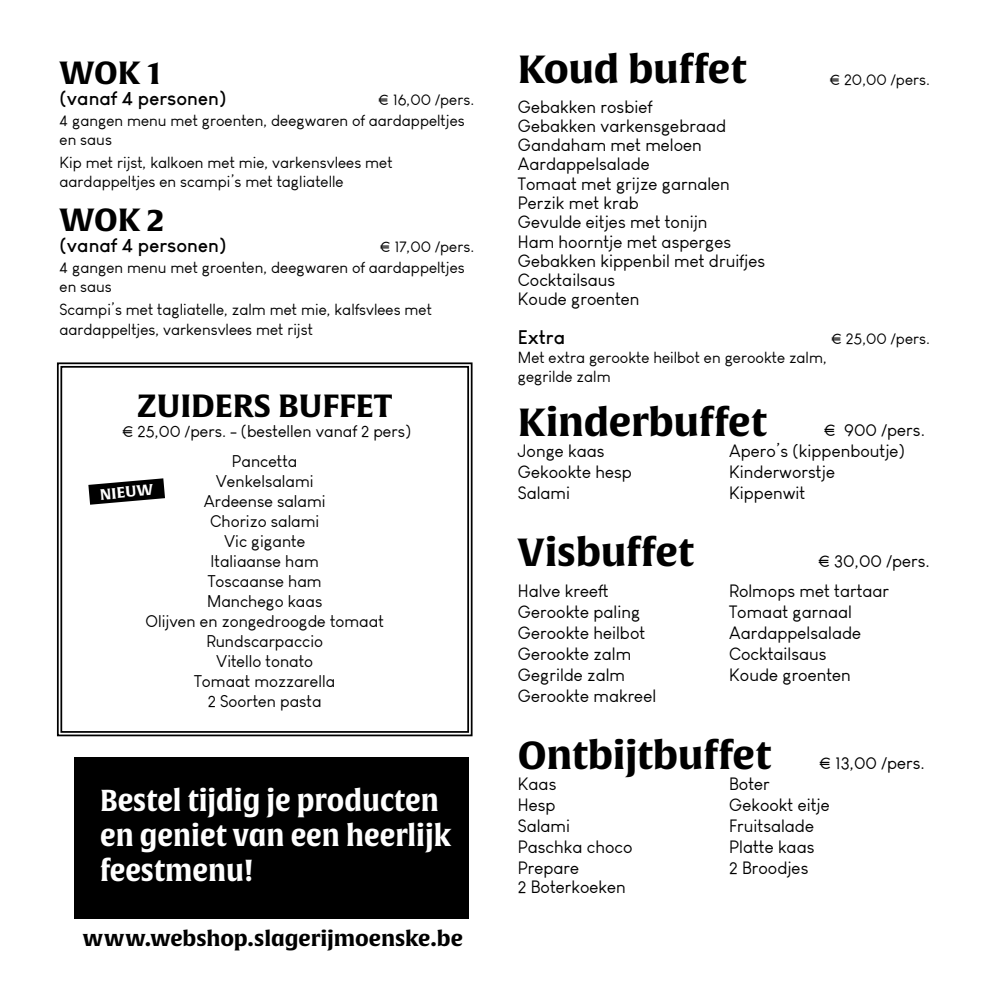
<style>
.page{position:relative;width:993px;height:993px;background:#fff}
.page>*{position:absolute;margin:0;border:0;box-sizing:border-box;transform-origin:0 0}
.t1{font:700 38.5px "Alverata Informal";letter-spacing:-.005em;color:#000}
.t2{font:700 31.5px "Alverata Informal";color:#000}
.t3{font:700 29.75px/35px "Alverata Informal";color:#fff;scale:.9 1}
.t4{font:700 21px "Alverata Informal";letter-spacing:-.005em;color:#000}
.t5{font:700 19.25px "Louis George Cafe";color:#000}
.t6{font:17.5px/21px "Louis George Cafe";color:#000}
.t7{font:16.62px/19.9px "Louis George Cafe";color:#000;text-align:center}
.t8{font:15.75px/21px "Louis George Cafe";color:#000}
.t9{font:700 14.88px "Alverata Informal";color:#fff}
.s1{font-family:"Louis George Cafe";font-weight:400;font-size:17.5px}
</style>
<div class="page">
<div style="left:74px;top:756px;width:395px;height:162px;background:#000"></div>
<svg style="left:56px;top:362px;width:417px;height:375px"></svg>
<div style="left:60px;top:366px;width:409px;height:366px;border:2px solid #000"></div>
<svg style="left:88px;top:478px;width:77px;height:26px"></svg>
<h2 class="t2" style="left:60px;top:53px;width:103px">WOK 1</h2>
<p class="t5" style="left:60px;top:86px;width:168px">(vanaf 4 personen)</p>
<p class="t8" style="left:60px;top:89px;width:416px;text-indent:319px">€ 16,00 /pers.<br>4 gangen menu met groenten, deegwaren of aardappeltjes</p>
<p class="t8" style="left:60px;top:128px;width:334px;line-height:22.8px">en saus<br>Kip met rijst, kalkoen met mie, varkensvlees met</p>
<p class="t8" style="left:60px;top:171px;width:285px">aardappeltjes en scampi’s met tagliatelle</p>
<h2 class="t2" style="left:60px;top:200px;width:106px">WOK 2</h2>
<p class="t5" style="left:60px;top:233px;width:168px">(vanaf 4 personen)</p>
<p class="t8" style="left:60px;top:236px;width:416px;text-indent:320px">€ 17,00 /pers.<br>4 gangen menu met groenten, deegwaren of aardappeltjes</p>
<p class="t8" style="left:60px;top:275px;width:374px;line-height:22.8px">en saus<br>Scampi’s met tagliatelle, zalm met mie, kalfsvlees met</p>
<p class="t8" style="left:60px;top:318px;width:255px">aardappeltjes, varkensvlees met rijst</p>
<h2 class="t2" style="left:137px;top:386px;width:256px">ZUIDERS BUFFET</h2>
<p class="t7" style="left:122px;top:416px;width:290px;line-height:29.9px">€ 25,00 /pers. - (bestellen vanaf 2 pers)<br>Pancetta</p>
<p class="t7" style="left:145px;top:471px;width:240px">Venkelsalami<br>Ardeense salami<br>Chorizo salami<br>Vic gigante<br>Italiaanse ham<br>Toscaanse ham<br>Manchego kaas<br>Olijven en zongedroogde tomaat<br>Rundscarpaccio<br>Vitello tonato<br>Tomaat mozzarella<br>2 Soorten pasta</p>
<p class="t9" style="left:99px;top:485px;width:55px;rotate:-5deg">NIEUW</p>
<h3 class="t3" style="left:100px;top:783px;width:391px">Bestel tijdig je producten en geniet van een heerlijk feestmenu!</h3>
<p class="t4" style="left:83px;top:924px;width:381px">www.webshop.slagerijmoenske.be</p>
<h1 class="t1" style="left:517px;top:45px;width:230px">Koud buffet</h1>
<p class="t8" style="left:829px;top:69px;width:101px">€ 20,00 /pers.</p>
<p class="t6" style="left:517px;top:97px;width:249px;line-height:19.2px">Gebakken rosbief<br>Gebakken varkensgebraad<br>Gandaham met meloen<br>Aardappelsalade<br>Tomaat met grijze garnalen<br>Perzik met krab<br>Gevulde eitjes met tonijn<br>Ham hoorntje met asperges<br>Gebakken kippenbil met druifjes<br>Cocktailsaus<br>Koude groenten</p>
<p class="t5" style="left:517px;top:324px;width:49px">Extra</p>
<p class="t8" style="left:831px;top:328px;width:100px">€ 25,00 /pers.</p>
<p class="t8" style="left:517px;top:348px;width:310px;line-height:19.2px">Met extra gerookte heilbot en gerookte zalm, gegrilde zalm</p>
<h1 class="t1" style="left:517px;top:398px;width:250px">Kinderbuffet</h1>
<p class="t6" style="left:823px;top:419px;width:102px">€ 900 /pers.</p>
<p class="t6" style="left:517px;top:440px;width:116px">Jonge kaas<br>Gekookte hesp<br>Salami</p>
<p class="t6" style="left:729px;top:440px;width:177px">Apero’s (kippenboutje)<br>Kinderworstje<br>Kippenwit</p>
<h1 class="t1" style="left:517px;top:527px;width:178px">Visbuffet</h1>
<p class="t6" style="left:818px;top:550px;width:113px">€ 30,00 /pers.</p>
<p class="t6" style="left:517px;top:580px;width:140px">Halve kreeft<br>Gerookte paling<br>Gerookte heilbot<br>Gerookte zalm<br>Gegrilde zalm<br>Gerookte makreel</p>
<p class="t6" style="left:729px;top:580px;width:161px">Rolmops met tartaar<br>Tomaat garnaal<br>Aardappelsalade<br>Cocktailsaus<br>Koude groenten</p>
<h1 class="t1" style="left:517px;top:730px;width:408px">Ontbijtbuffet <span class="s1">€ 13,00 /pers.</span></h1>
<p class="t6" style="left:517px;top:772px;width:116px">Kaas<br>Hesp<br>Salami<br>Paschka choco<br>Prepare</p>
<p class="t6" style="left:729px;top:772px;width:102px">Boter<br>Gekookt eitje<br>Fruitsalade<br>Platte kaas<br>2 Broodjes</p>
<p class="t6" style="left:517px;top:876px;width:109px">2 Boterkoeken</p>
</div>
